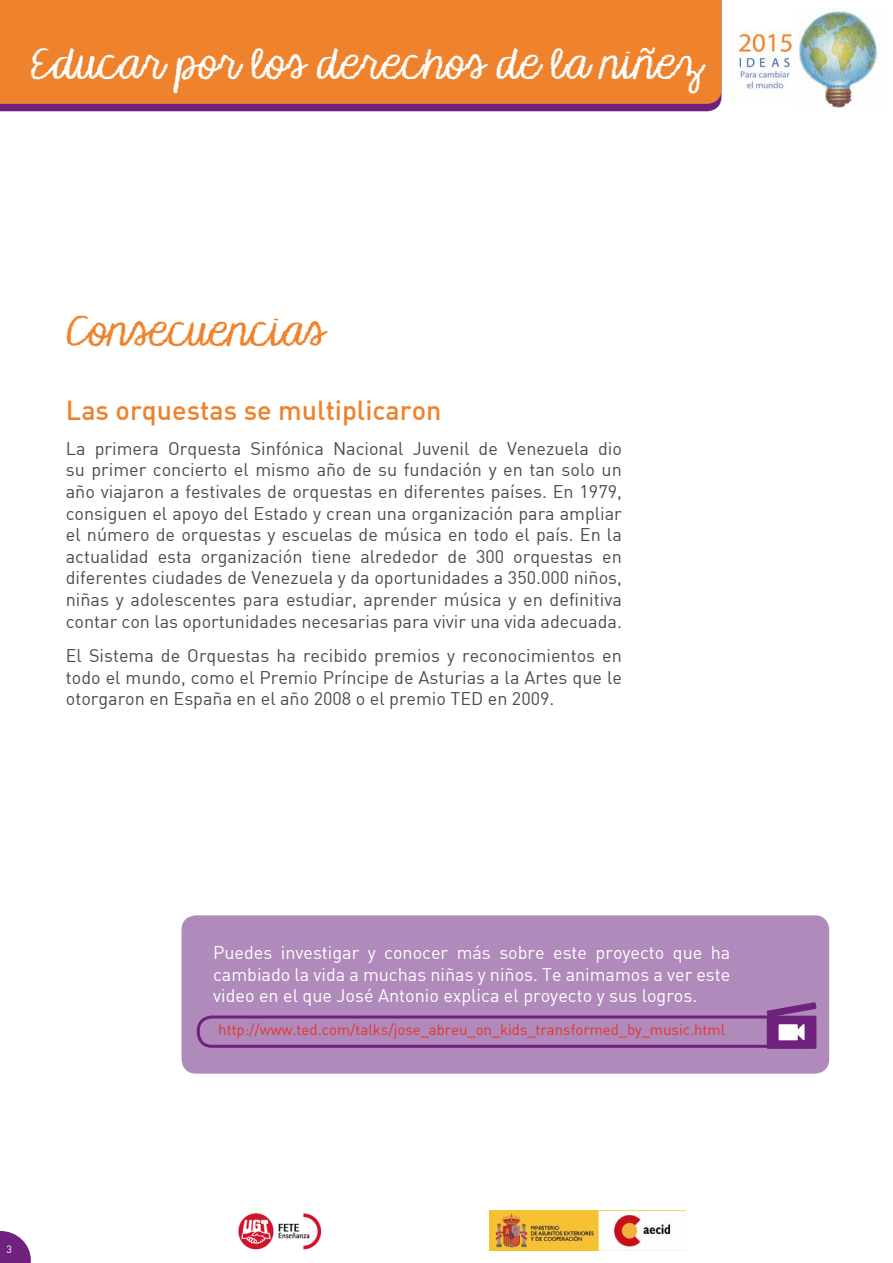
<style>
.page{position:relative;width:893px;height:1263px;background:#fff}
.page>*{position:absolute;margin:0;border:0;box-sizing:border-box;transform-origin:0 0}
.t1{font:40.5px "KG Makes You Stronger";letter-spacing:.04em;color:#fff}
.t2{font:40.5px "KG Makes You Stronger";letter-spacing:.03em;color:#ef822c}
.t3{font:27px "DIN Medium Alternate";color:#ef822c}
.t4{font:18px/21.6px "DIN";color:#4b4b4d;text-align:justify}
.t5{font:18px/21.6px "DIN";color:#fff;text-align:justify}
.t6{font:15px "DIN";color:#e5352c}
.t7{font:10.5px "DIN";color:#fff}
</style>
<div class="page">
<div style="left:0;top:104px;width:720px;height:7px;background:#6e217d"></div>
<div style="left:0;top:0;width:721px;height:104px;background:#ef822c"></div>
<img style="left:489px;top:1211px;width:196px;height:40px">
<img style="left:238px;top:1213px;width:84px;height:37px">
<svg style="left:0;top:1231px;width:31px;height:32px"></svg>
<img style="left:799px;top:11px;width:78px;height:97px">
<img style="left:738px;top:31px;width:54px;height:58px">
<div style="left:182px;top:915px;width:647px;height:159px;background:#b08aba;border-radius:14px"></div>
<div style="left:197px;top:1015px;width:588px;height:33px;border:3px solid #6e217d;border-radius:13px"></div>
<div style="left:767px;top:1016px;width:49px;height:33px;background:#6e217d"></div>
<svg style="left:767px;top:1002px;width:49px;height:14px"></svg>
<svg style="left:779px;top:1024px;width:26px;height:16px"></svg>
<h1 class="t1" style="left:31px;top:39px;width:672px">Educar por los derechos de la niñez</h1>
<h1 class="t2" style="left:66px;top:306px;width:259px">Consecuencias</h1>
<h2 class="t3" style="left:66px;top:393px;width:377px">Las orquestas se multiplicaron</h2>
<p class="t4" style="left:66px;top:437px;width:558px">La primera Orquesta Sinfónica Nacional Juvenil de Venezuela dio su primer concierto el mismo año de su fundación y en tan solo un año viajaron a festivales de orquestas en diferentes países. En 1979, consiguen el apoyo del Estado y crean una organización para ampliar el número de orquestas y escuelas de música en todo el país. En la actualidad esta organización tiene alrededor de 300 orquestas en diferentes ciudades de Venezuela y da oportunidades a 350.000 niños, niñas y adolescentes para estudiar, aprender música y en definitiva contar con las oportunidades necesarias para vivir una vida adecuada.</p>
<p class="t4" style="left:66px;top:644px;width:558px">El Sistema de Orquestas ha recibido premios y reconocimientos en todo el mundo, como el Premio Príncipe de Asturias a la Artes que le otorgaron en España en el año 2008 o el premio TED en 2009.</p>
<p class="t7" style="left:6px;top:1242px;width:7px">3</p>
<p class="t5" style="left:213px;top:941px;width:519px">Puedes investigar y conocer más sobre este proyecto que ha cambiado la vida a muchas niñas y niños. Te animamos a ver este video en el que José Antonio explica el proyecto y sus logros.</p>
<p class="t6" style="left:218px;top:1020px;width:508px">http://www.ted.com/talks/jose_abreu_on_kids_transformed_by_music.html</p>
</div>
